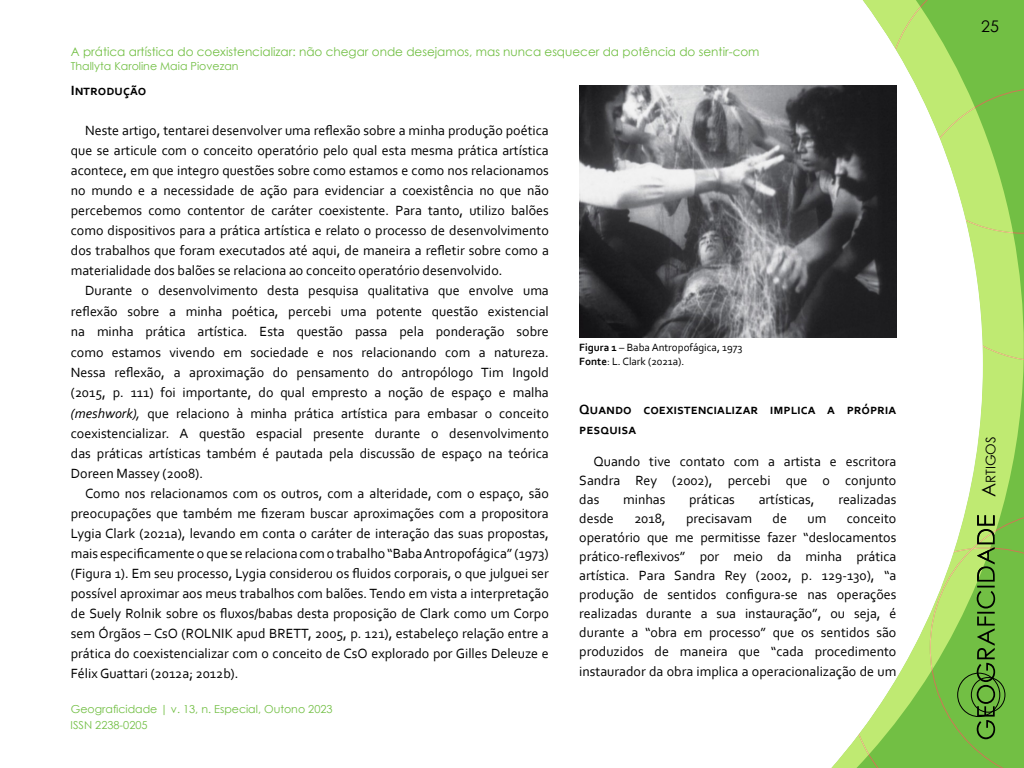
<style>
.page{position:relative;width:1024px;height:768px;background:#fff}
.page>*{position:absolute;margin:0;border:0;box-sizing:border-box;transform-origin:0 0}
.t1{font:16px "Century Gothic";color:#000}
.t2{font:14px/20px "Corbel";color:#000;text-align:justify}
.t3{font:700 14px/20px "Corbel";color:#000}
.t4{font:13.3px "Century Gothic";color:#000}
.t5{font:12px "Century Gothic";color:#72bf44}
.t6{font:11px "Century Gothic";color:#72bf44}
.t7{font:11px/13.2px "Corbel";color:#000}
.s1{font-style:italic}
.s2{font-weight:700}
.s3{font-size:19px}
</style>
<div class="page">
<svg style="left:983px;top:0;width:41px;height:510px;background:#addf67"></svg>
<svg style="left:983px;top:7px;width:41px;height:353px;background:#95d158"></svg>
<svg style="left:579px;top:0;width:404px;height:768px"></svg>
<svg style="left:858px;top:510px;width:166px;height:258px"></svg>
<img style="left:579px;top:85px;width:317px;height:252px">
<p class="t5" style="left:71px;top:44px;width:690px">A prática artística do coexistencializar: não chegar onde desejamos, mas nunca esquecer da potência do sentir-com</p>
<p class="t6" style="left:71px;top:58px;width:169px">Thallyta Karoline Maia Piovezan</p>
<p class="t3" style="left:71px;top:80px;width:77px">INTRODUÇÃO</p>
<p class="t2" style="left:71px;top:120px;width:479px;text-indent:14px">Neste artigo, tentarei desenvolver uma reflexão sobre a minha produção poética que se articule com o conceito operatório pelo qual esta mesma prática artística acontece, em que integro questões sobre como estamos e como nos relacionamos no mundo e a necessidade de ação para evidenciar a coexistência no que não percebemos como contentor de caráter coexistente. Para tanto, utilizo balões como dispositivos para a prática artística e relato o processo de desenvolvimento dos trabalhos que foram executados até aqui, de maneira a refletir sobre como a materialidade dos balões se relaciona ao conceito operatório desenvolvido.</p>
<p class="t2" style="left:71px;top:280px;width:480px;line-height:20.3px;text-indent:14px">Durante o desenvolvimento desta pesquisa qualitativa que envolve uma reflexão sobre a minha poética, percebi uma potente questão existencial na minha prática artística. Esta questão passa pela ponderação sobre como estamos vivendo em sociedade e nos relacionando com a natureza.<br>Nessa reflexão, a aproximação do pensamento do antropólogo Tim Ingold (2015, p. 111) foi importante, do qual empresto a noção de espaço e malha <span class="s1">(meshwork),</span> que relaciono à minha prática artística para embasar o conceito coexistencializar. A questão espacial presente durante o desenvolvimento das práticas artísticas também é pautada pela discussão de espaço na teórica Doreen Massey (2008).</p>
<p class="t2" style="left:71px;top:483px;width:479px;text-indent:14px">Como nos relacionamos com os outros, com a alteridade, com o espaço, são preocupações que também me fizeram buscar aproximações com a propositora Lygia Clark (2021a), levando em conta o caráter de interação das suas propostas, mais especificamente o que se relaciona com o trabalho “Baba Antropofágica” (1973) (Figura 1). Em seu processo, Lygia considerou os fluidos corporais, o que julguei ser possível aproximar aos meus trabalhos com balões. Tendo em vista a interpretação de Suely Rolnik sobre os fluxos/babas desta proposição de Clark como um Corpo sem Órgãos – CsO (ROLNIK apud BRETT, 2005, p. 121), estabeleço relação entre a prática do coexistencializar com o conceito de CsO explorado por Gilles Deleuze e Félix Guattari (2012a; 2012b).</p>
<p class="t6" style="left:71px;top:701px;width:263px">Geograficidade | v. 13, n. Especial, Outono 2023</p>
<p class="t6" style="left:71px;top:717px;width:79px">ISSN 2238-0205</p>
<p class="t7" style="left:579px;top:341px;width:165px"><span class="s2">Figura 1</span> – Baba Antropofágica, 1973<br><span class="s2">Fonte</span>: L. Clark (2021a).</p>
<p class="t3" style="left:579px;top:399px;width:319px">QUANDO COEXISTENCIALIZAR IMPLICA A PRÓPRIA<br>PESQUISA</p>
<p class="t2" style="left:579px;top:452px;width:319px;line-height:19px;text-indent:14px">Quando tive contato com a artista e escritora Sandra Rey (2002), percebi que o conjunto das</p>
<p class="t2" style="left:623px;top:489px;width:44px">minhas</p>
<p class="t2" style="left:689px;top:489px;width:47px">práticas</p>
<p class="t2" style="left:759px;top:489px;width:57px">artísticas,</p>
<p class="t2" style="left:838px;top:489px;width:60px">realizadas</p>
<p class="t2" style="left:579px;top:508px;width:36px">desde</p>
<p class="t2" style="left:634px;top:508px;width:33px">2018,</p>
<p class="t2" style="left:686px;top:508px;width:67px">precisavam</p>
<p class="t2" style="left:772px;top:508px;width:16px">de</p>
<p class="t2" style="left:807px;top:508px;width:20px">um</p>
<p class="t2" style="left:579px;top:509px;width:319px;line-height:19.1px;text-indent:267px">conceito operatório que me permitisse fazer “deslocamentos prático-reflexivos” por meio da minha prática artística. Para Sandra Rey (2002, p. 129-130), “a produção de sentidos configura-se nas operações realizadas durante a sua instauração”, ou seja, é durante a “obra em processo” que os sentidos são produzidos de maneira que “cada procedimento instaurador da obra implica a operacionalização de um</p>
<p class="t1" style="left:981px;top:15px;width:19px">25</p>
<p class="t4" style="left:981px;top:497px;width:62px;rotate:-90deg"><span class="s3">A</span>RTIGOS</p>
</div>
